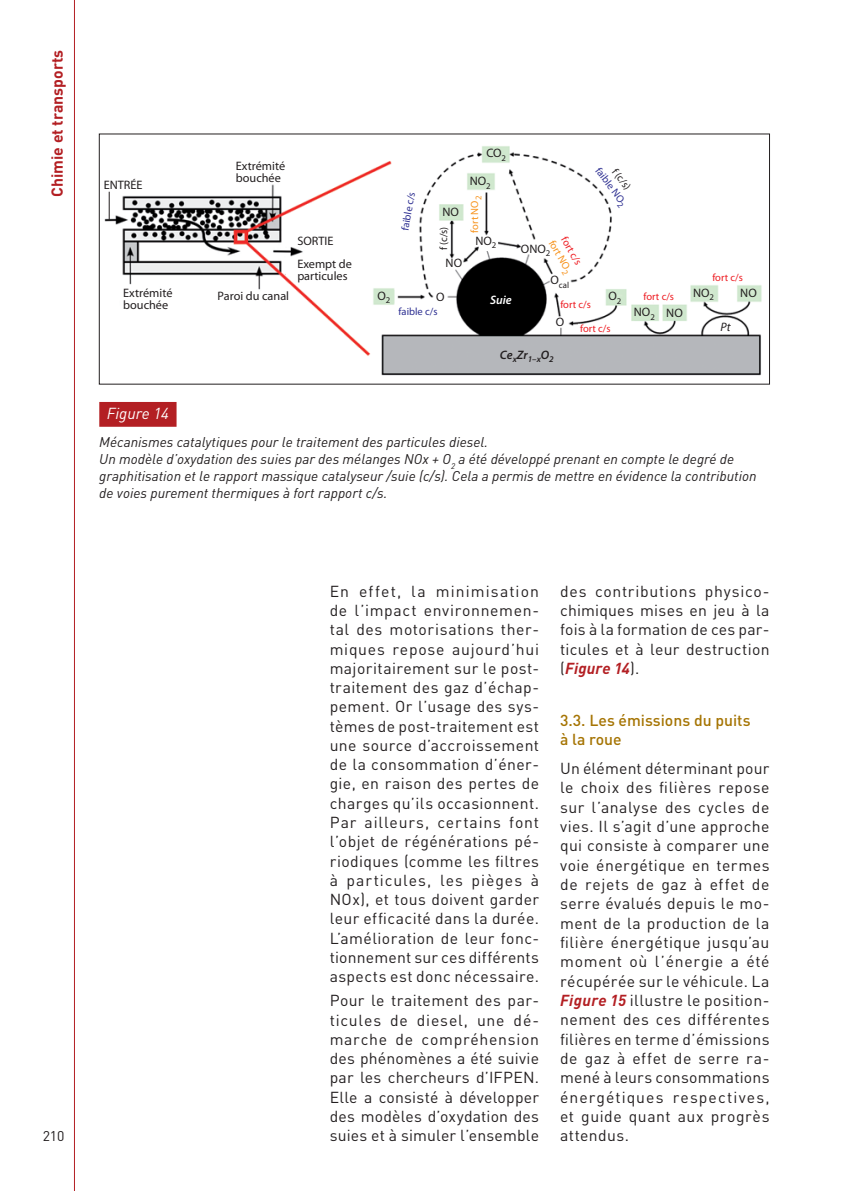
<style>
.page{position:relative;width:844px;height:1191px;background:#fff}
.page>*{position:absolute;margin:0;border:0;box-sizing:border-box;transform-origin:0 0}
.t1{font:15.75px/19.2px "DIN";letter-spacing:.02em;color:#231f20;text-align:justify}
.t2{font:500 15.75px/19.2px "DIN";color:#a57403}
.t3{font:700 15.75px "DIN";color:#b31f23}
.t4{font:italic 15.75px "DIN";color:#fff}
.t5{font:italic 14px/16.8px "DIN";color:#231f20}
.t6{font:14px "DIN";color:#231f20}
.t7{font:12.25px/12.2px "Myriad Pro";color:#231f20}
.t8{font:italic 600 12.25px "Myriad Pro";color:#231f20}
.t9{font:italic 600 12.25px "Myriad Pro";color:#fff}
.t10{font:italic 12.25px "Myriad Pro";color:#231f20}
.t11{font:10.5px/12.6px "Myriad Pro";letter-spacing:.01em;color:#ee1d23}
.t12{font:10.5px "Myriad Pro";color:#2e3092}
.t13{font:10.5px "Myriad Pro";color:#231f20}
.t14{font:10.5px "Myriad Pro";color:#f7931d}
.t15{font:8.75px "Myriad Pro";color:#231f20}
.s1{color:#f7931d}
.s2{font-weight:700;font-style:italic;color:#b31f23}
</style>
<div class="page">
<svg style="left:74px;top:0;width:1px;height:1191px"></svg>
<div style="left:99px;top:402px;width:77px;height:25px;background:#b31f23"></div>
<img style="left:104px;top:146px;width:658px;height:230px">
<svg style="left:109px;top:192px;width:1px;height:28px"></svg>
<svg style="left:617px;top:202px;width:6px;height:7px"></svg>
<p class="t3" style="left:47px;top:197px;width:149px;rotate:-90deg">Chimie et transports</p>
<p class="t7" style="left:104px;top:178px;width:40px">ENTRÉE</p>
<p class="t7" style="left:123px;top:286px;width:51px">Extrémité bouchée</p>
<p class="t7" style="left:236px;top:160px;width:51px">Extrémité bouchée</p>
<p class="t7" style="left:217px;top:289px;width:73px">Paroi du canal</p>
<p class="t7" style="left:297px;top:229px;width:56px;line-height:23.3px">SORTIE<br>Exempt de</p>
<p class="t7" style="left:297px;top:270px;width:52px">particules</p>
<p class="t7" style="left:486px;top:147px;width:21px">CO<sub>2</sub></p>
<p class="t12" style="left:602px;top:165px;width:42px;rotate:52deg">faible NO</p>
<p class="t13" style="left:619px;top:166px;width:27px;rotate:52deg">f(c/s)</p>
<p class="t7" style="left:469px;top:175px;width:22px">NO<sub>2</sub></p>
<p class="t12" style="left:398px;top:229px;width:40px;rotate:-80deg">faible c/s</p>
<p class="t14" style="left:468px;top:233px;width:38px;rotate:-90deg">fort NO<sub>2</sub></p>
<p class="t7" style="left:442px;top:206px;width:18px">NO</p>
<p class="t13" style="left:437px;top:250px;width:25px;rotate:-90deg">f (c/s)</p>
<p class="t11" style="left:568px;top:231px;width:38px;rotate:60deg">fort c/s <span class="s1">fort NO</span><sub>2</sub></p>
<p class="t7" style="left:475px;top:234px;width:22px">NO<sub>2</sub></p>
<p class="t7" style="left:521px;top:242px;width:31px">ONO<sub>2</sub></p>
<p class="t7" style="left:445px;top:257px;width:18px">NO</p>
<p class="t11" style="left:712px;top:271px;width:32px">fort c/s</p>
<p class="t15" style="left:550px;top:279px;width:20px"><sup>O</sup>cal</p>
<p class="t7" style="left:377px;top:289px;width:14px">O<sub>2</sub></p>
<p class="t7" style="left:436px;top:290px;width:10px">O</p>
<p class="t7" style="left:692px;top:286px;width:22px">NO<sub>2</sub></p>
<p class="t7" style="left:633px;top:306px;width:22px">NO<sub>2</sub></p>
<p class="t7" style="left:740px;top:287px;width:18px">NO</p>
<p class="t7" style="left:608px;top:290px;width:14px">O<sub>2</sub></p>
<p class="t11" style="left:643px;top:290px;width:32px">fort c/s</p>
<p class="t9" style="left:490px;top:292px;width:23px">Suie</p>
<p class="t11" style="left:560px;top:298px;width:32px">fort c/s</p>
<p class="t12" style="left:398px;top:304px;width:40px">faible c/s</p>
<p class="t7" style="left:666px;top:306px;width:18px">NO</p>
<p class="t7" style="left:556px;top:316px;width:10px">O</p>
<p class="t10" style="left:720px;top:319px;width:12px">Pt</p>
<p class="t11" style="left:580px;top:322px;width:32px">fort c/s</p>
<p class="t8" style="left:500px;top:347px;width:55px">Ce<sub>x</sub>Zr<sub>1–x</sub>O<sub>2</sub></p>
<p class="t4" style="left:107px;top:404px;width:64px">Figure 14</p>
<p class="t5" style="left:99px;top:433px;width:658px">Mécanismes catalytiques pour le traitement des particules diesel.<br>Un modèle d’oxydation des suies par des mélanges NOx + O<sub>2</sub> a été développé prenant en compte le degré de graphitisation et le rapport massique catalyseur /suie (c/s). Cela a permis de mettre en évidence la contribution de voies purement thermiques à fort rapport c/s.</p>
<p class="t6" style="left:43px;top:1127px;width:23px">210</p>
<p class="t1" style="left:329px;top:581px;width:211px">En effet, la minimisation de l’impact environnemen&shy;tal des motorisations ther&shy;miques repose aujourd’hui majoritairement sur le post&shy;traitement des gaz d’échap&shy;pement. Or l’usage des sys&shy;tèmes de post-traitement est une source d’accroissement de la consommation d’éner&shy;gie, en raison des pertes de charges qu’ils occasionnent.<br>Par ailleurs, certains font l’objet de régénérations pé&shy;riodiques (comme les filtres à particules, les pièges à NOx), et tous doivent garder leur efficacité dans la durée.<br>L’amélioration de leur fonc&shy;tionnement sur ces différents aspects est donc nécessaire.</p>
<p class="t1" style="left:329px;top:990px;width:211px">Pour le traitement des par&shy;ticules de diesel, une dé&shy;marche de compréhension des phénomènes a été suivie par les chercheurs d’IFPEN.<br>Elle a consisté à développer des modèles d’oxydation des suies et à simuler l’ensemble</p>
<p class="t1" style="left:560px;top:581px;width:211px">des contributions physico&shy;chimiques mises en jeu à la fois à la formation de ces par&shy;ticules et à leur destruction (<span class="s2">Figure 14</span>).</p>
<p class="t2" style="left:560px;top:709px;width:192px">3.3. Les émissions du puits à la roue</p>
<p class="t1" style="left:560px;top:758px;width:211px">Un élément déterminant pour le choix des filières repose sur l’analyse des cycles de vies. Il s’agit d’une approche qui consiste à comparer une voie énergétique en termes de rejets de gaz à effet de serre évalués depuis le mo&shy;ment de la production de la filière énergétique jusqu’au moment où l’énergie a été récupérée sur le véhicule. La <span class="s2">Figure 15</span> illustre le position&shy;nement des ces différentes filières en terme d’émissions de gaz à effet de serre ra&shy;mené à leurs consommations énergétiques respectives, et guide quant aux progrès attendus.</p>
</div>
